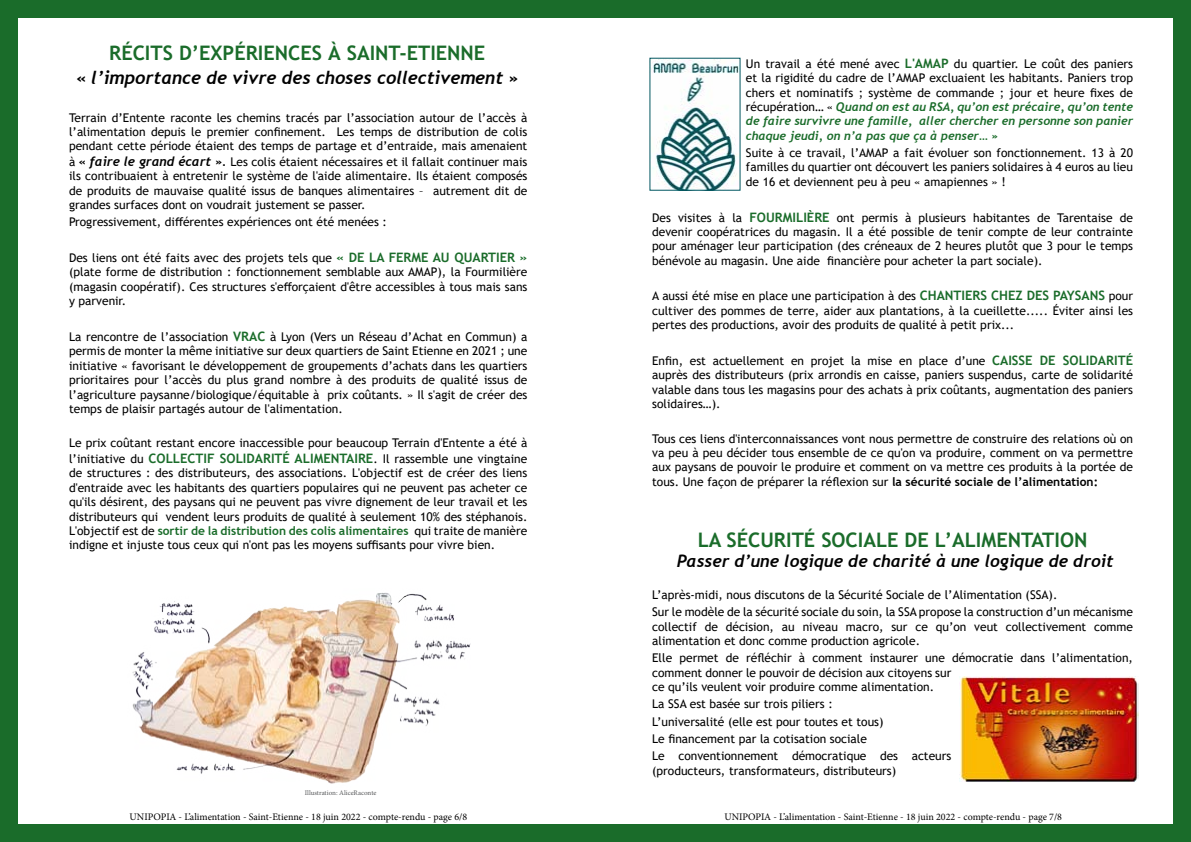
<style>
.page{position:relative;width:1191px;height:842px;background:#fff}
.page>*{position:absolute;margin:0;border:0;box-sizing:border-box;transform-origin:0 0}
.t1{font:700 20px "Trebuchet MS";color:#1a6c2a}
.t2{font:italic 700 18px "Trebuchet";color:#000}
.t3{font:italic 700 17px "Trebuchet";color:#000}
.t4{font:700 13px "Trebuchet MS";color:#1a6c2a}
.t5{font:12px/14.4px "Trebuchet MS";color:#000;text-align:justify}
.t6{font:italic 700 12px/14.4px "Trebuchet";color:#1a6c2a;text-align:justify}
.t7{font:10px "Minion Pro";color:#000}
.t8{font:7px "Minion Pro";color:#58595b}
.s1{font-family:"Trebuchet";font-weight:700;font-style:italic;font-size:13px}
.s2{font-weight:700;font-size:13px;color:#1a6c2a}
.s3{font-weight:700;color:#1a6c2a}
.s4{font-family:"Trebuchet MS";font-weight:400;font-style:normal;color:#000}
.s5{font-weight:400;font-size:12px;color:#000}
.s6{font-weight:700}
</style>
<div class="page">
<div style="left:0;top:0;width:1191px;height:17px;background:#1a6c2a"></div>
<div style="left:0;top:825px;width:1191px;height:17px;background:#1a6c2a"></div>
<div style="left:0;top:0;width:17px;height:842px;background:#1a6c2a"></div>
<div style="left:1174px;top:0;width:17px;height:842px;background:#1a6c2a"></div>
<img style="left:960px;top:676px;width:178px;height:105px">
<img style="left:132px;top:593px;width:339px;height:191px">
<img style="left:652px;top:60px;width:86px;height:128px">
<h1 class="t1" style="left:109px;top:41px;width:250px">RÉCITS D’EXPÉRIENCES À SAINT</h1>
<h1 class="t1" style="left:399px;top:41px;width:31px">-ETIENNE</h1>
<h2 class="t2" style="left:76px;top:66px;width:443px">« l’importance de vivre des choses collectivement »</h2>
<p class="t5" style="left:69px;top:110px;width:460px">Terrain d’Entente raconte les chemins tracés par l’association autour de l’accès à l’alimentation depuis le premier confinement. Les temps de distribution de colis pendant cette période étaient des temps de partage et d’entraide, mais amenaient</p>
<p class="t5" style="left:69px;top:154px;width:460px">à <span class="s1">« faire le grand écart ».</span> Les colis étaient nécessaires et il fallait continuer mais ils contribuaient à entretenir le système de l'aide alimentaire. Ils étaient composés de produits de mauvaise qualité issus de banques alimentaires – autrement dit de grandes surfaces dont on voudrait justement se passer.</p>
<p class="t5" style="left:69px;top:215px;width:319px">Progressivement, différentes expériences ont été menées :</p>
<p class="t5" style="left:69px;top:250px;width:460px">Des liens ont été faits avec des projets tels que <span class="s2">« DE LA FERME AU QUARTIER » </span>(plate forme de distribution : fonctionnement semblable aux AMAP), la Fourmilière (magasin coopératif). Ces structures s'efforçaient d'être accessibles à tous mais sans y parvenir.</p>
<p class="t5" style="left:69px;top:329px;width:460px">La rencontre de l’association <span class="s2">VRAC</span> à Lyon (Vers un Réseau d’Achat en Commun) a permis de monter la même initiative sur deux quartiers de Saint Etienne en 2021 ; une initiative « favorisant le développement de groupements d’achats dans les quartiers prioritaires pour l’accès du plus grand nombre à des produits de qualité issus de l’agriculture paysanne/biologique/équitable à prix coûtants. » Il s'agit de créer des temps de plaisir partagés autour de l'alimentation.</p>
<p class="t5" style="left:69px;top:435px;width:460px;line-height:15.6px">Le prix coûtant restant encore inaccessible pour beaucoup Terrain d'Entente a été à l’initiative du <span class="s2">COLLECTIF SOLIDARITÉ ALIMENTAIRE</span>. Il rassemble une vingtaine</p>
<p class="t5" style="left:69px;top:466px;width:460px">de structures : des distributeurs, des associations. L'objectif est de créer des liens d'entraide avec les habitants des quartiers populaires qui ne peuvent pas acheter ce qu'ils désirent, des paysans qui ne peuvent pas vivre dignement de leur travail et les distributeurs qui vendent leurs produits de qualité à seulement 10% des stéphanois.<br>L'objectif est de <span class="s3">SORTIR DE LA DISTRIBUTION DES COLIS ALIMENTAIRES</span> qui traite de manière indigne et injuste tous ceux qui n'ont pas les moyens suffisants pour vivre bien.</p>
<p class="t8" style="left:305px;top:788px;width:73px">Illustration: AliceRaconte</p>
<p class="t5" style="left:746px;top:56px;width:388px">Un travail a été mené avec <span class="s2">L'AMAP</span> du quartier. Le coût des paniers et la rigidité du cadre de l’AMAP excluaient les habitants. Paniers trop chers et nominatifs ; système de commande ; jour et heure fixes de</p>
<p class="t6" style="left:746px;top:100px;width:389px"><span class="s4">récupération… «</span> Quand on est au RSA, qu’on est précaire, qu’on tente de faire survivre une famille, aller chercher en personne son panier chaque jeudi, on n’a pas que ça à penser… »</p>
<p class="t5" style="left:746px;top:145px;width:388px">Suite à ce travail, l’AMAP a fait évoluer son fonctionnement. 13 à 20 familles du quartier ont découvert les paniers solidaires à 4 euros au lieu de 16 et deviennent peu à peu « amapiennes » !</p>
<p class="t5" style="left:652px;top:210px;width:482px">Des visites à la <span class="s2">FOURMILIÈRE</span> ont permis à plusieurs habitantes de Tarentaise de devenir coopératrices du magasin. Il a été possible de tenir compte de leur contrainte pour aménager leur participation (des créneaux de 2 heures plutôt que 3 pour le temps bénévole au magasin. Une aide financière pour acheter la part sociale).</p>
<p class="t5" style="left:652px;top:289px;width:293px">A aussi été mise en place une participation à des <span class="s2">CHANTIE</span></p>
<p class="t4" style="left:972px;top:288px;width:162px">RS CHEZ DES PAYSAN S <span class="s5">pour</span></p>
<p class="t5" style="left:652px;top:303px;width:482px">cultiver des pommes de terre, aider aux plantations, à la cueillette..... Éviter ainsi les pertes des productions, avoir des produits de qualité à petit prix...</p>
<p class="t5" style="left:652px;top:353px;width:482px">Enfin, est actuellement en projet la mise en place d’une <span class="s2">CAISSE DE SOLIDARITÉ </span>auprès des distributeurs (prix arrondis en caisse, paniers suspendus, carte de solidarité valable dans tous les magasins pour des achats à prix coûtants, augmentation des paniers solidaires…).</p>
<p class="t5" style="left:652px;top:431px;width:482px">Tous ces liens d'interconnaissances vont nous permettre de construire des relations où on va peu à peu décider tous ensemble de ce qu'on va produire, comment on va permettre aux paysans de pouvoir le produire et comment on va mettre ces produits à la portée de tous. Une façon de préparer la réflexion sur <span class="s6">LA SÉCURITÉ SOCIALE DE L’ALIMENTATION:</span></p>
<h1 class="t1" style="left:698px;top:527px;width:391px">LA SÉCURITÉ SOCIALE DE L’ALIMENTATION</h1>
<h3 class="t3" style="left:676px;top:551px;width:438px">Passer d’une logique de charité à une logique de droit</h3>
<p class="t5" style="left:652px;top:586px;width:482px;line-height:17.2px">L’après-midi, nous discutons de la Sécurité Sociale de l’Alimentation (SSA).<br>Sur le modèle de la sécurité sociale du soin, la SSA propose la construction d’un mécanisme</p>
<p class="t5" style="left:652px;top:619px;width:482px">collectif de décision, au niveau macro, sur ce qu’on veut collectivement comme alimentation et donc comme production agricole.</p>
<p class="t5" style="left:652px;top:651px;width:482px;text-align:left">Elle permet de réfléchir à comment instaurer une démocratie dans l’alimentation, comment donner le pouvoir de décision aux citoyens sur<br>ce qu’ils veulent voir produire comme alimentation.</p>
<p class="t5" style="left:652px;top:695px;width:301px;line-height:17.2px;text-align:left">La SSA est basée sur trois piliers :<br>L’universalité (elle est pour toutes et tous)<br>Le financement par la cotisation sociale<br>Le conventionnement démocratique des acteurs</p>
<p class="t5" style="left:652px;top:763px;width:245px">(producteurs, transformateurs, distributeurs)</p>
<p class="t7" style="left:130px;top:810px;width:339px">UNIPOPIA - L’alimentation - Saint-Etienne - 18 juin 2022 - compte-rendu - page 6/8</p>
<p class="t7" style="left:724px;top:810px;width:339px">UNIPOPIA - L’alimentation - Saint-Etienne - 18 juin 2022 - compte-rendu - page 7/8</p>
</div>
